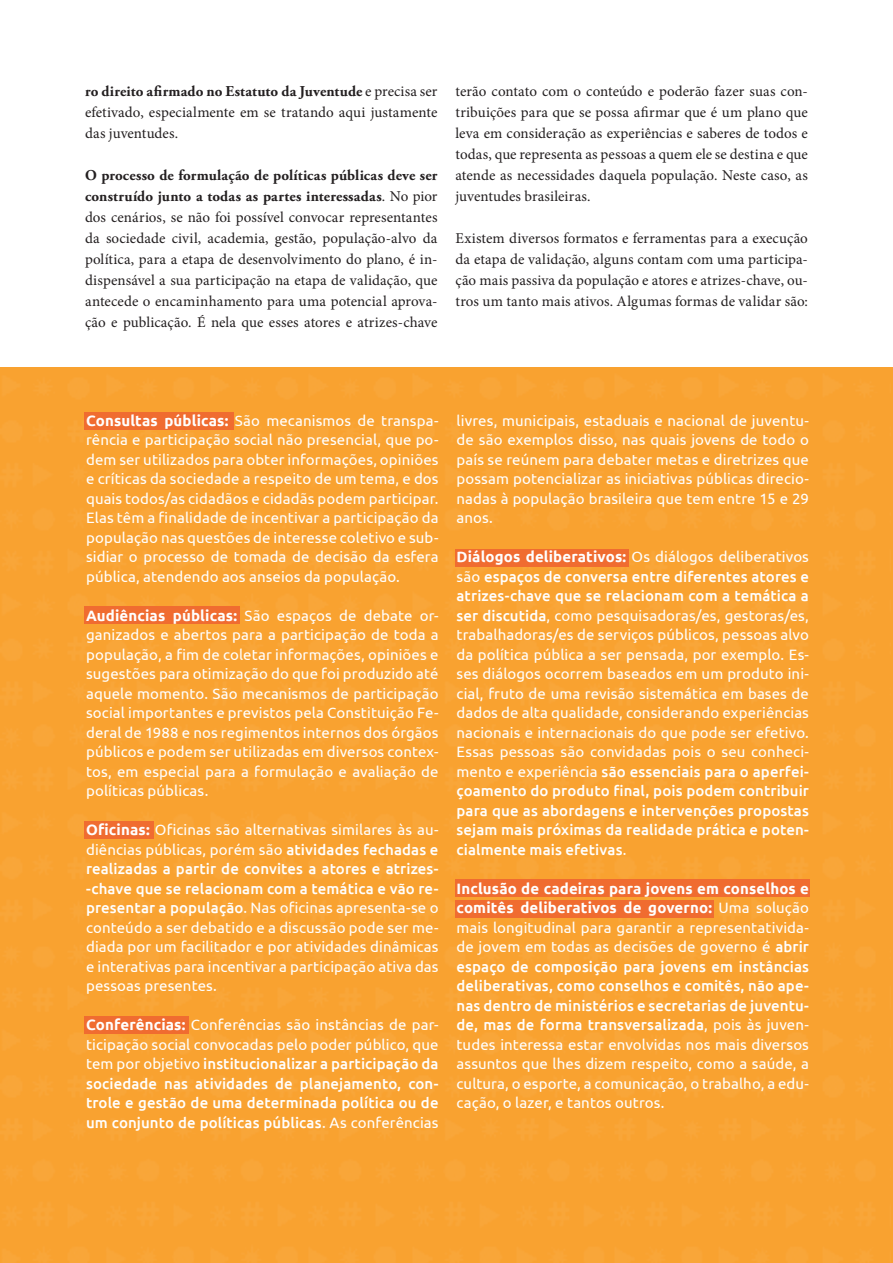
<style>
.page{position:relative;width:893px;height:1263px;background:#fff}
.page>*{position:absolute;margin:0;border:0;box-sizing:border-box;transform-origin:0 0}
.quadrinhos_9pt{font:15px/19.5px "Ubuntu";letter-spacing:.01em;color:#fff;text-align:justify}
.Texto_corrido{font:15px/21px "Minion Pro";letter-spacing:.005em;color:#231f20;text-align:justify}
.quadrinhos_9pt-2{font:500 15px/19.5px "Ubuntu";letter-spacing:.005em;color:#fff;text-align:justify}
.s1{font-family:"Adobe Garamond Pro";font-weight:700}
.s2{font-weight:700}
.s3{font-weight:500}
.s4{font-weight:400}
</style>
<div class="page">
<img style="left:1px;top:369px;width:889px;height:894px">
<div style="left:84px;top:412px;width:149px;height:17px;background:#f06c30"></div>
<div style="left:84px;top:606px;width:156px;height:18px;background:#f06c30"></div>
<div style="left:84px;top:821px;width:69px;height:18px;background:#f06c30"></div>
<div style="left:84px;top:1016px;width:105px;height:17px;background:#f06c30"></div>
<div style="left:455px;top:879px;width:354px;height:18px;background:#f06c30"></div>
<div style="left:455px;top:900px;width:258px;height:17px;background:#f06c30"></div>
<div style="left:455px;top:549px;width:173px;height:18px;background:#f06c30"></div>
<p class="Texto_corrido" style="left:85px;top:81px;width:354px"><span class="s1">ro direito afirmado no Estatuto da Juventude</span> e precisa ser efetivado, especialmente em se tratando aqui justamente das juventudes.</p>
<p class="Texto_corrido" style="left:85px;top:165px;width:354px"><span class="s1">O processo de formulação de políticas públicas deve ser construído junto a todas as partes interessadas</span>. No pior dos cenários, se não foi possível convocar representantes da sociedade civil, academia, gestão, população-alvo da política, para a etapa de desenvolvimento do plano, é in&shy;dispensável a sua participação na etapa de validação, que antecede o encaminhamento para uma potencial aprova&shy;ção e publicação. É nela que esses atores e atrizes-chave</p>
<p class="Texto_corrido" style="left:455px;top:81px;width:354px">terão contato com o conteúdo e poderão fazer suas con&shy;tribuições para que se possa afirmar que é um plano que leva em consideração as experiências e saberes de todos e todas, que representa as pessoas a quem ele se destina e que atende as necessidades daquela população. Neste caso, as juventudes brasileiras.</p>
<p class="Texto_corrido" style="left:455px;top:228px;width:354px">Existem diversos formatos e ferramentas para a execução da etapa de validação, alguns contam com uma participa&shy;ção mais passiva da população e atores e atrizes-chave, ou&shy;tros um tanto mais ativos. Algumas formas de validar são:</p>
<p class="quadrinhos_9pt" style="left:86px;top:410px;width:354px"><span class="s2">Consultas públicas:</span> São mecanismos de transpa&shy;rência e participação social não presencial, que po&shy;dem ser utilizados para obter informações, opiniões e críticas da sociedade a respeito de um tema, e dos quais todos/as cidadãos e cidadãs podem participar.<br>Elas têm a finalidade de incentivar a participação da população nas questões de interesse coletivo e sub&shy;sidiar o processo de tomada de decisão da esfera pública, atendendo aos anseios da população.</p>
<p class="quadrinhos_9pt" style="left:86px;top:605px;width:354px"><span class="s2">Audiências públicas:</span> São espaços de debate or&shy;ganizados e abertos para a participação de toda a população, a fim de coletar informações, opiniões e sugestões para otimização do que foi produzido até aquele momento. São mecanismos de participação social importantes e previstos pela Constituição Fe&shy;deral de 1988 e nos regimentos internos dos órgãos públicos e podem ser utilizadas em diversos contex&shy;tos, em especial para a formulação e avaliação de políticas públicas.</p>
<p class="quadrinhos_9pt" style="left:86px;top:819px;width:354px"><span class="s2">Oficinas:</span> Oficinas são alternativas similares às au&shy;diências públicas, porém são <span class="s3">atividades fechadas e realizadas a partir de convites a atores e atrizes--chave que se relacionam com a temática e vão re&shy;presentar a população</span>. Nas oficinas apresenta-se o conteúdo a ser debatido e a discussão pode ser me&shy;diada por um facilitador e por atividades dinâmicas e interativas para incentivar a participação ativa das pessoas presentes.</p>
<p class="quadrinhos_9pt-2" style="left:86px;top:1014px;width:354px"><span class="s2">Conferências:</span> <span class="s4">Conferências são instâncias de par&shy;ticipação social convocadas pelo poder público, que tem por objetivo</span> institucionalizar a participação da sociedade nas atividades de planejamento, con&shy;trole e gestão de uma determinada política ou de um conjunto de políticas públicas<span class="s4">. As conferências</span></p>
<p class="quadrinhos_9pt" style="left:457px;top:410px;width:354px">livres, municipais, estaduais e nacional de juventu&shy;de são exemplos disso, nas quais jovens de todo o país se reúnem para debater metas e diretrizes que possam potencializar as iniciativas públicas direcio&shy;nadas à população brasileira que tem entre 15 e 29 anos.</p>
<p class="quadrinhos_9pt" style="left:457px;top:546px;width:354px"><span class="s2">Diálogos deliberativos:</span> Os diálogos deliberativos são <span class="s3">espaços de conversa entre diferentes atores e atrizes-chave que se relacionam com a temática a ser discutida</span>, como pesquisadoras/es, gestoras/es, trabalhadoras/es de serviços públicos, pessoas alvo da política pública a ser pensada, por exemplo. Es&shy;ses diálogos ocorrem baseados em um produto ini&shy;cial, fruto de uma revisão sistemática em bases de dados de alta qualidade, considerando experiências nacionais e internacionais do que pode ser efetivo.<br>Essas pessoas são convidadas pois o seu conheci&shy;mento e experiência <span class="s3">são essenciais para o aperfei&shy;çoamento do produto final, pois podem contribuir para que as abordagens e intervenções propostas sejam mais próximas da realidade prática e poten&shy;cialmente mais efetivas</span>.</p>
<p class="quadrinhos_9pt" style="left:457px;top:878px;width:354px"><span class="s2">Inclusão de cadeiras para jovens em conselhos e comitês deliberativos de governo:</span> Uma solução mais longitudinal para garantir a representativida&shy;de jovem em todas as decisões de governo é <span class="s3">abrir espaço de composição para jovens em instâncias deliberativas, como conselhos e comitês, não ape&shy;nas dentro de ministérios e secretarias de juventu&shy;de, mas de forma transversalizada</span>, pois às juven&shy;tudes interessa estar envolvidas nos mais diversos assuntos que lhes dizem respeito, como a saúde, a cultura, o esporte, a comunicação, o trabalho, a edu&shy;cação, o lazer, e tantos outros.</p>
</div>
